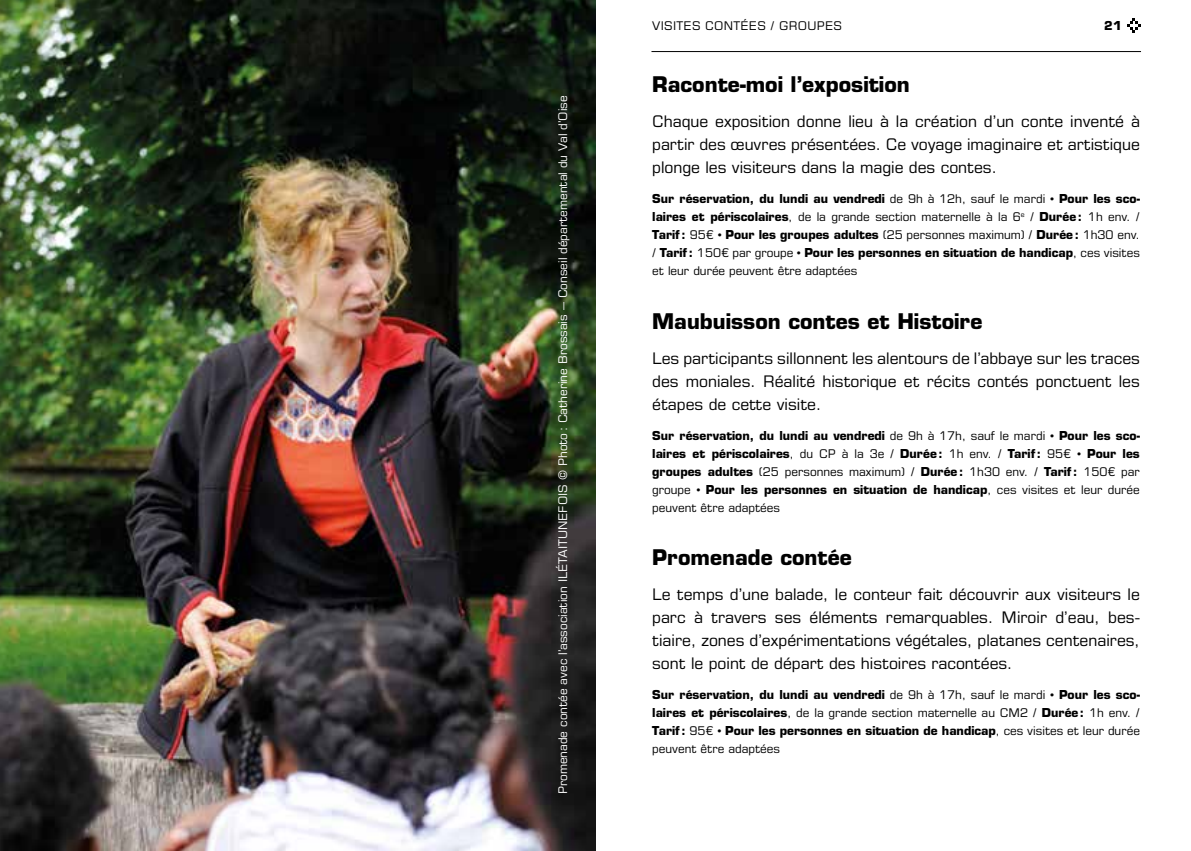
<style>
.page{position:relative;width:1191px;height:851px;background:#fff}
.page>*{position:absolute;margin:0;border:0;box-sizing:border-box;transform-origin:0 0}
.t1{font:700 21px "Eurostile LT Std";color:#000}
.t2{font:16px/23px "Eurostile LT Std";color:#000;text-align:justify}
.t3{font:700 12px/18px "Eurostile LT Std";color:#000;text-align:justify}
.t4{font:12px/18px "Eurostile LT Std";color:#000;text-align:justify}
.t5{font:12px "Eurostile LT Std";color:#fff}
.t6{font:12px "Eurostile LT Std";letter-spacing:.025em;color:#000}
.s1{font-weight:700}
.s2{font-weight:400}
</style>
<div class="page">
<hr style="left:651px;top:51px;width:490px;height:1px;background:#000">
<svg style="left:1127px;top:18px;width:14px;height:15px"></svg>
<img style="left:0;top:0;width:595px;height:850px">
<p class="t5" style="left:555px;top:794px;width:700px;rotate:-90deg">Promenade contée avec l’association ILÉTAITUNEFOIS © Photo: Catherine Brossais – Conseil départemental du Val d’Oise</p>
<p class="t6" style="left:652px;top:18px;width:191px">VISITES CONTÉES / GROUPES</p>
<p class="t3" style="left:1104px;top:17px;width:19px">21</p>
<h1 class="t1" style="left:652px;top:72px;width:259px">Raconte-moi l’exposition</h1>
<h2 class="t2" style="left:652px;top:110px;width:489px">Chaque exposition donne lieu à la création d’un conte inventé à partir des œuvres présentées. Ce voyage imaginaire et artistique plonge les visiteurs dans la magie des contes.</h2>
<p class="t4" style="left:652px;top:190px;width:489px"><span class="s1">Sur réservation, du lundi au vendredi</span> de 9h à 12h, sauf le mardi • <span class="s1">Pour les sco&shy;laires et périscolaires</span>, de la grande section maternelle à la 6<sup>e</sup> / <span class="s1">Durée:</span> 1h env. / <span class="s1">Tarif:</span> 95€ • <span class="s1">Pour les groupes adultes</span> (25 personnes maximum) / <span class="s1">Durée:</span> 1h30 env. / <span class="s1">Tarif:</span> 150€ par groupe • <span class="s1">Pour les personnes en situation de handicap</span>, ces visites et leur durée peuvent être adaptées</p>
<h1 class="t1" style="left:652px;top:308px;width:332px">Maubuisson contes et Histoire</h1>
<h2 class="t2" style="left:652px;top:346px;width:489px">Les participants sillonnent les alentours de l’abbaye sur les traces des moniales. Réalité historique et récits contés ponctuent les étapes de cette visite.</h2>
<p class="t3" style="left:652px;top:426px;width:489px">Sur réservation, du lundi au vendredi <span class="s2">de 9h à 17h, sauf le mardi •</span> Pour les sco&shy;laires et périscolaires<span class="s2">, du CP à la 3e /</span> Durée: <span class="s2">1h env. /</span> Tarif: <span class="s2">95€ •</span> Pour les groupes adultes <span class="s2">(25 personnes maximum) /</span> Durée: <span class="s2">1h30 env. /</span> Tarif: <span class="s2">150€ par groupe •</span> Pour les personnes en situation de handicap<span class="s2">, ces visites et leur durée peuvent être adaptées</span></p>
<h1 class="t1" style="left:652px;top:544px;width:201px">Promenade contée</h1>
<p class="t2" style="left:652px;top:582px;width:489px">Le temps d’une balade, le conteur fait découvrir aux visiteurs le parc à travers ses éléments remarquables. Miroir d’eau, bes&shy;tiaire, zones d’expérimentations végétales, platanes centenaires, sont le point de départ des histoires racontées.</p>
<p class="t3" style="left:652px;top:685px;width:489px">Sur réservation, du lundi au vendredi <span class="s2">de 9h à 17h, sauf le mardi •</span> Pour les sco&shy;laires et périscolaires<span class="s2">, de la grande section maternelle au CM2 /</span> Durée: <span class="s2">1h env. / </span>Tarif: <span class="s2">95€ •</span> Pour les personnes en situation de handicap<span class="s2">, ces visites et leur durée peuvent être adaptées</span></p>
</div>
